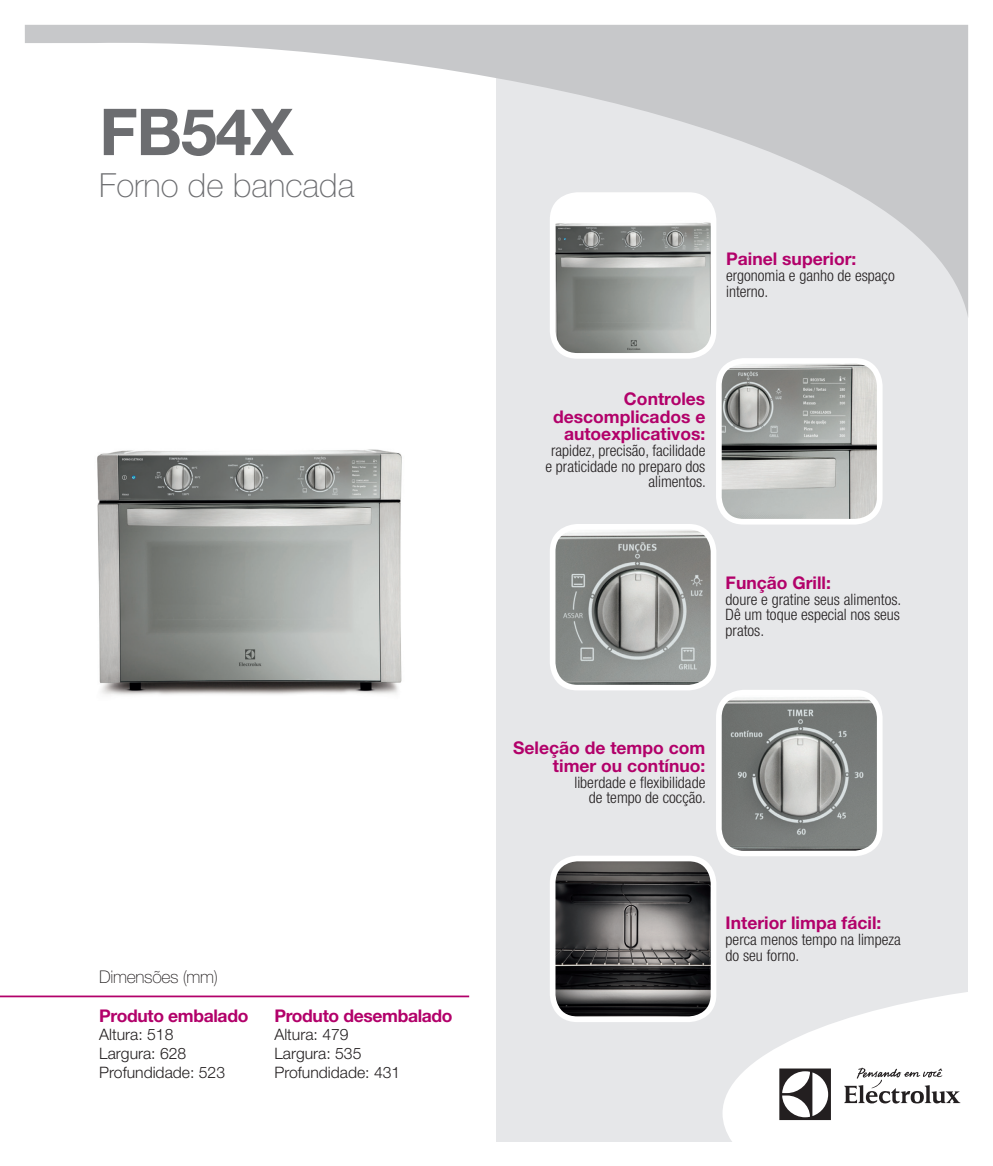
<style>
.page{position:relative;width:993px;height:1166px;background:#fff}
.page>*{position:absolute;margin:0;border:0;box-sizing:border-box;transform-origin:0 0}
.t1{font:700 64.75px "Helvetica Neue";letter-spacing:-.02em;color:#6c6d70}
.t2{font:100 33.25px "Helvetica Neue";color:#6c6d70}
.t3{font:700 17.5px/17.5px "Helvetica Neue";color:#b2016a;text-align:right}
.t4{font:700 17.5px "Helvetica Neue";letter-spacing:-.02em;color:#b2016a}
.t5{font:100 17.5px "Helvetica Neue";letter-spacing:-.02em;color:#231f20}
.t6{font:300 condensed 15.75px/15.8px "Helvetica Neue";color:#231f20;text-align:right}
.t7{font:300 15.75px "Helvetica Neue";color:#231f20}
</style>
<div class="page">
<hr style="left:0;top:995px;width:469px;height:2px;background:#b2016a">
<div style="left:496px;top:25px;width:471px;height:1116px;background:#e6e7e9"></div>
<svg style="left:722px;top:988px;width:246px;height:154px;fill:#fff"></svg>
<svg style="left:779px;top:1068px;width:51px;height:52px;background:#8f8d8d"></svg>
<svg style="left:843px;top:1067px;width:117px;height:36px;background:#cbcaca"></svg>
<svg style="left:25px;top:25px;width:942px;height:287px"></svg>
<img style="left:97px;top:449px;width:305px;height:246px">
<img style="left:552px;top:195px;width:161px;height:157px">
<div style="left:549px;top:192px;width:167px;height:167px;border:6px solid #fff;border-radius:25px"></div>
<img style="left:556px;top:531px;width:153px;height:152px">
<div style="left:549px;top:524px;width:167px;height:166px;border:6px solid #fff;border-radius:25px"></div>
<img style="left:722px;top:365px;width:156px;height:155px">
<div style="left:715px;top:358px;width:167px;height:166px;border:6px solid #fff;border-radius:25px"></div>
<img style="left:722px;top:697px;width:156px;height:152px">
<div style="left:715px;top:690px;width:167px;height:166px;border:6px solid #fff;border-radius:25px"></div>
<img style="left:556px;top:862px;width:153px;height:153px">
<div style="left:549px;top:855px;width:167px;height:167px;border:6px solid #fff;border-radius:25px"></div>
<h1 class="t1" style="left:99px;top:92px;width:195px">FB54X</h1>
<h2 class="t2" style="left:99px;top:166px;width:256px">Forno de bancada</h2>
<p class="t5" style="left:99px;top:966px;width:120px">Dimensões (mm)</p>
<p class="t4" style="left:99px;top:1004px;width:150px">Produto embalado</p>
<p class="t4" style="left:274px;top:1004px;width:180px">Produto desembalado</p>
<p class="t7" style="left:99px;top:1025px;width:76px">Altura: 518</p>
<p class="t7" style="left:274px;top:1025px;width:76px">Altura: 479</p>
<p class="t7" style="left:99px;top:1044px;width:88px">Largura: 628</p>
<p class="t7" style="left:274px;top:1044px;width:88px">Largura: 535</p>
<p class="t7" style="left:99px;top:1063px;width:127px">Profundidade: 523</p>
<p class="t7" style="left:274px;top:1063px;width:127px">Profundidade: 431</p>
<p class="t3" style="left:725px;top:250px;width:132px">Painel superior:</p>
<p class="t6" style="left:725px;top:268px;width:170px;text-align:left">ergonomia e ganho de espaço interno.</p>
<p class="t3" style="left:553px;top:390px;width:154px">Controles descomplicados e autoexplicativos:</p>
<p class="t6" style="left:545px;top:442px;width:162px">rapidez, precisão, facilidade e praticidade no preparo dos alimentos.</p>
<p class="t3" style="left:725px;top:573px;width:107px">Função Grill:</p>
<p class="t6" style="left:725px;top:591px;width:177px;text-align:justify">doure e gratine seus alimentos.<br>Dê um toque especial nos seus pratos.</p>
<p class="t3" style="left:513px;top:739px;width:194px">Seleção de tempo com timer ou contínuo:</p>
<p class="t6" style="left:574px;top:774px;width:133px">liberdade e flexibilidade de tempo de cocção.</p>
<p class="t3" style="left:725px;top:914px;width:157px">Interior limpa fácil:</p>
<p class="t6" style="left:725px;top:931px;width:176px;text-align:left">perca menos tempo na limpeza do seu forno.</p>
</div>
